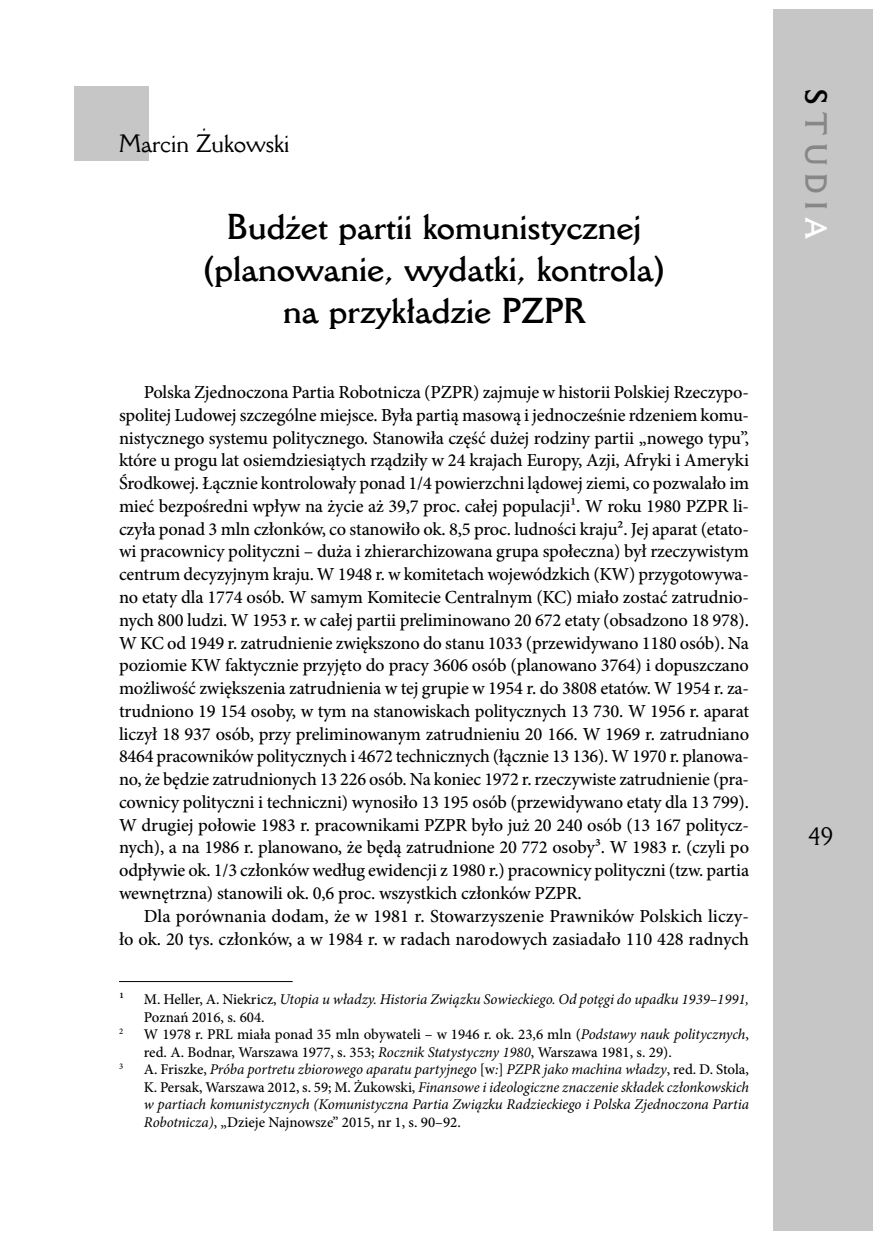
<style>
.page{position:relative;width:883px;height:1241px;background:#fff}
.page>*{position:absolute;margin:0;border:0;box-sizing:border-box;transform-origin:0 0}
.t1{font:700 35px/42px "Della Robbia EU";color:#000;text-align:center}
.t2{font:700 29.75px "Della Robbia EU";letter-spacing:.25em;color:#878787}
.t3{font:24.5px "Della Robbia EU";color:#000}
.t4{font:500 18.38px/22.8px "Minion Pro";letter-spacing:-.005em;color:#000;text-align:justify}
.t5{font:italic 14.88px/17.5px "Minion Pro";letter-spacing:-.005em;color:#000}
.t6{font:500 14.88px/17.5px "Minion Pro";color:#000}
.t7{font:500 8.58px "Minion Pro";color:#000}
.s1{font-weight:500;font-style:normal}
.s2{font-weight:400;font-style:italic}
.s3{color:#000}
.s4{color:#fff}
</style>
<div class="page">
<div style="left:774px;top:10px;width:99px;height:1220px;background:#c6c6c6"></div>
<div style="left:74px;top:86px;width:75px;height:74px;background:#c6c6c6"></div>
<hr style="left:119px;top:980px;width:174px;height:1px;background:#000">
<h3 class="t3" style="left:119px;top:128px;width:172px">Marcin Żukowski</h3>
<h1 class="t1" style="left:203px;top:205px;width:464px">Budżet partii komunistycznej (planowanie, wydatki, kontrola) na przykładzie PZPR</h1>
<p class="t4" style="left:119px;top:381px;width:632px;text-indent:25px">Polska Zjednoczona Partia Robotnicza (PZPR) zajmuje w historii Polskiej Rzeczypo&shy;spolitej Ludowej szczególne miejsce. Była partią masową i jednocześnie rdzeniem komu&shy;nistycznego systemu politycznego. Stanowiła część dużej rodziny partii „nowego typu”, które u progu lat osiemdziesiątych rządziły w 24 krajach Europy, Azji, Afryki i Ameryki Środkowej. Łącznie kontrolowały ponad 1/4 powierzchni lądowej ziemi, co pozwalało im mieć bezpośredni wpływ na życie aż 39,7 proc. całej populacji1. W roku 1980 PZPR li&shy;czyła ponad 3 mln członków, co stanowiło ok. 8,5 proc. ludności kraju2. Jej aparat (etato&shy;wi pracownicy polityczni – duża i zhierarchizowana grupa społeczna) był rzeczywistym centrum decyzyjnym kraju. W 1948 r. w komitetach wojewódzkich (KW) przygotowywa&shy;no etaty dla 1774 osób. W samym Komitecie Centralnym (KC) miało zostać zatrudnio&shy;nych 800 ludzi. W 1953 r. w całej partii preliminowano 20 672 etaty (obsadzono 18 978).<br>W KC od 1949 r. zatrudnienie zwiększono do stanu 1033 (przewidywano 1180 osób). Na poziomie KW faktycznie przyjęto do pracy 3606 osób (planowano 3764) i dopuszczano możliwość zwiększenia zatrudnienia w tej grupie w 1954 r. do 3808 etatów. W 1954 r. za&shy;trudniono 19 154 osoby, w tym na stanowiskach politycznych 13 730. W 1956 r. aparat liczył 18 937 osób, przy preliminowanym zatrudnieniu 20 166. W 1969 r. zatrudniano 8464 pracowników politycznych i 4672 technicznych (łącznie 13 136). W 1970 r. planowa&shy;no, że będzie zatrudnionych 13 226 osób. Na koniec 1972 r. rzeczywiste zatrudnienie (pra&shy;cownicy polityczni i techniczni) wynosiło 13 195 osób (przewidywano etaty dla 13 799).<br>W drugiej połowie 1983 r. pracownikami PZPR było już 20 240 osób (13 167 politycz&shy;nych), a na 1986 r. planowano, że będą zatrudnione 20 772 osoby3. W 1983 r. (czyli po odpływie ok. 1/3 członków według ewidencji z 1980 r.) pracownicy polityczni (tzw. partia wewnętrzna) stanowili ok. 0,6 proc. wszystkich członków PZPR.</p>
<p class="t4" style="left:119px;top:904px;width:632px;text-align:right">Dla porównania dodam, że w 1981 r. Stowarzyszenie Prawników Polskich liczy-<br>ło ok. 20 tys. członków, a w 1984 r. w radach narodowych zasiadało 110 428 radnych</p>
<p class="t6" style="left:119px;top:990px;width:7px">1</p>
<p class="t5" style="left:144px;top:990px;width:607px"><span class="s1">M. Heller, A. Niekricz,</span> Utopia u władzy. Historia Związku Sowieckiego. Od potęgi do upadku 1939–1991,<br><span class="s1">Poznań 2016, s. 604.</span></p>
<p class="t7" style="left:119px;top:1025px;width:6px">2</p>
<p class="t6" style="left:144px;top:1025px;width:607px">W 1978 r. PRL miała ponad 35 mln obywateli – w 1946 r. ok. 23,6 mln (<span class="s2">Podstawy nauk politycznych</span>, red. A. Bodnar, Warszawa 1977, s. 353; <span class="s2">Rocznik Statystyczny 1980</span>, Warszawa 1981, s. 29).</p>
<p class="t7" style="left:119px;top:1060px;width:6px">3</p>
<p class="t5" style="left:144px;top:1060px;width:607px;text-align:justify"><span class="s1">A. Friszke,</span> Próba portretu zbiorowego aparatu partyjnego <span class="s1">[w</span>:<span class="s1">]</span> PZPR jako machina władzy<span class="s1">, red. D. Stola, K. Persak, Warszawa 2012, s. 59; M. Żukowski,</span> Finansowe i ideologiczne znaczenie składek członkowskich w partiach komunistycznych (Komunistyczna Partia Związku Radzieckiego i Polska Zjednoczona Partia Robotnicza)<span class="s1">, „Dzieje Najnowsze” 2015, nr 1, s. 90–92.</span></p>
<h2 class="t2" style="left:834px;top:89px;width:151px;rotate:90deg"><span class="s3">S</span>TUDI<span class="s4">A</span></h2>
<h3 class="t3" style="left:808px;top:821px;width:27px">49</h3>
</div>
